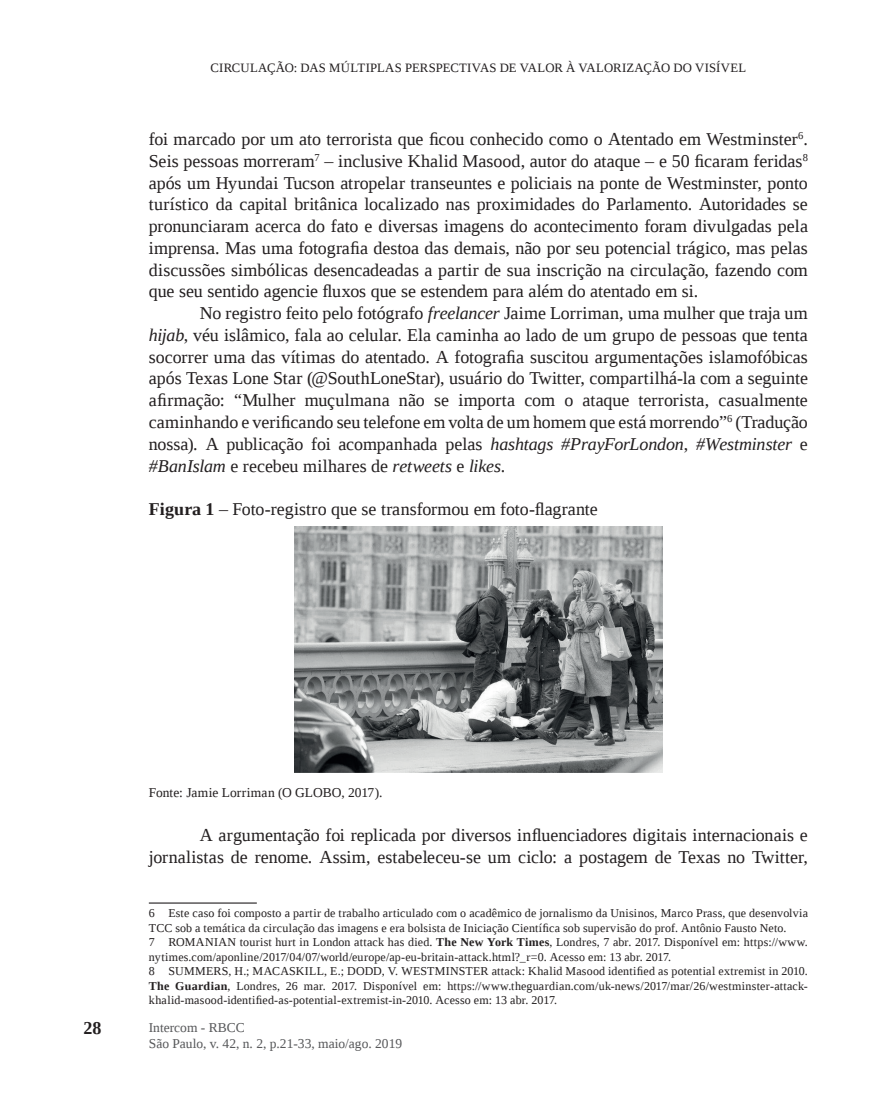
<style>
.page{position:relative;width:893px;height:1106px;background:#fff}
.page>*{position:absolute;margin:0;border:0;box-sizing:border-box;transform-origin:0 0}
.t1{font:18px/21.8px "Liberation Serif";color:#231f20;text-align:justify}
.t2{font:700 18px "Liberation Serif";color:#231f20}
.t3{font:13.5px/16.2px "Liberation Serif";color:#57585a}
.t4{font:13.5px "Liberation Serif";color:#231f20}
.t5{font:12.75px "Liberation Serif";letter-spacing:.015em;color:#231f20}
.t6{font:12px/14.4px "Liberation Serif";letter-spacing:.015em;color:#231f20}
.s1{font-style:italic}
.s2{font-weight:700}
</style>
<div class="page">
<img style="left:294px;top:526px;width:369px;height:246px">
<hr style="left:149px;top:902px;width:108px;height:1px;background:#231f20">
<p class="t5" style="left:211px;top:59px;width:537px">CIRCULAÇÃO: DAS MÚLTIPLAS PERSPECTIVAS DE VALOR À VALORIZAÇÃO DO VISÍVEL</p>
<p class="t1" style="left:149px;top:128px;width:661px">foi marcado por um ato terrorista que ficou conhecido como o Atentado em Westminster<sup>6</sup>.<br>Seis pessoas morreram<sup>7</sup> – inclusive Khalid Masood, autor do ataque – e 50 ficaram feridas<sup>8 </sup>após um Hyundai Tucson atropelar transeuntes e policiais na ponte de Westminster, ponto turístico da capital britânica localizado nas proximidades do Parlamento. Autoridades se pronunciaram acerca do fato e diversas imagens do acontecimento foram divulgadas pela imprensa. Mas uma fotografia destoa das demais, não por seu potencial trágico, mas pelas discussões simbólicas desencadeadas a partir de sua inscrição na circulação, fazendo com que seu sentido agencie fluxos que se estendem para além do atentado em si.</p>
<p class="t1" style="left:149px;top:302px;width:661px;text-indent:51px">No registro feito pelo fotógrafo <span class="s1">freelancer</span> Jaime Lorriman, uma mulher que traja um <span class="s1">hijab</span>, véu islâmico, fala ao celular. Ela caminha ao lado de um grupo de pessoas que tenta socorrer uma das vítimas do atentado. A fotografia suscitou argumentações islamofóbicas após Texas Lone Star (@SouthLoneStar), usuário do Twitter, compartilhá-la com a seguinte afirmação: “Mulher muçulmana não se importa com o ataque terrorista, casualmente caminhando e verificando seu telefone em volta de um homem que está morrendo”<sup>6</sup> (Tradução nossa). A publicação foi acompanhada pelas <span class="s1">hashtags #PrayForLondon</span>, <span class="s1">#Westminster</span> e <span class="s1">#BanIslam</span> e recebeu milhares de <span class="s1">retweets</span> e <span class="s1">likes</span>.</p>
<p class="t1" style="left:149px;top:498px;width:451px"><span class="s2">Figura 1</span> – Foto-registro que se transformou em foto-flagrante</p>
<p class="t2" style="left:84px;top:1016px;width:19px">28</p>
<p class="t4" style="left:149px;top:783px;width:235px">Fonte: Jamie Lorriman (O GLOBO, 2017).</p>
<p class="t1" style="left:149px;top:824px;width:661px;text-align:right">A argumentação foi replicada por diversos influenciadores digitais internacionais e jornalistas de renome. Assim, estabeleceu-se um ciclo: a postagem de Texas no Twitter,</p>
<p class="t6" style="left:149px;top:906px;width:661px">6 Este caso foi composto a partir de trabalho articulado com o acadêmico de jornalismo da Unisinos, Marco Prass, que desenvolvia TCC sob a temática da circulação das imagens e era bolsista de Iniciação Científica sob supervisão do prof. Antônio Fausto Neto.<br>7 ROMANIAN tourist hurt in London attack has died. <span class="s2">The New York Times</span>, Londres, 7 abr. 2017. Disponível em: https://www. nytimes.com/aponline/2017/04/07/world/europe/ap-eu-britain-attack.html?_r=0. Acesso em: 13 abr. 2017.<br>8 SUMMERS, H.; MACASKILL, E.; DODD, V. WESTMINSTER attack: Khalid Masood identified as potential extremist in 2010.<br><span class="s2">The Guardian</span>, Londres, 26 mar. 2017. Disponível em: https://www.theguardian.com/uk-news/2017/mar/26/westminster-attack&shy;khalid-masood-identified-as-potential-extremist-in-2010. Acesso em: 13 abr. 2017.</p>
<p class="t3" style="left:149px;top:1018px;width:255px">Intercom - RBCC<br>São Paulo, v. 42, n. 2, p.21-33, maio/ago. 2019</p>
</div>
